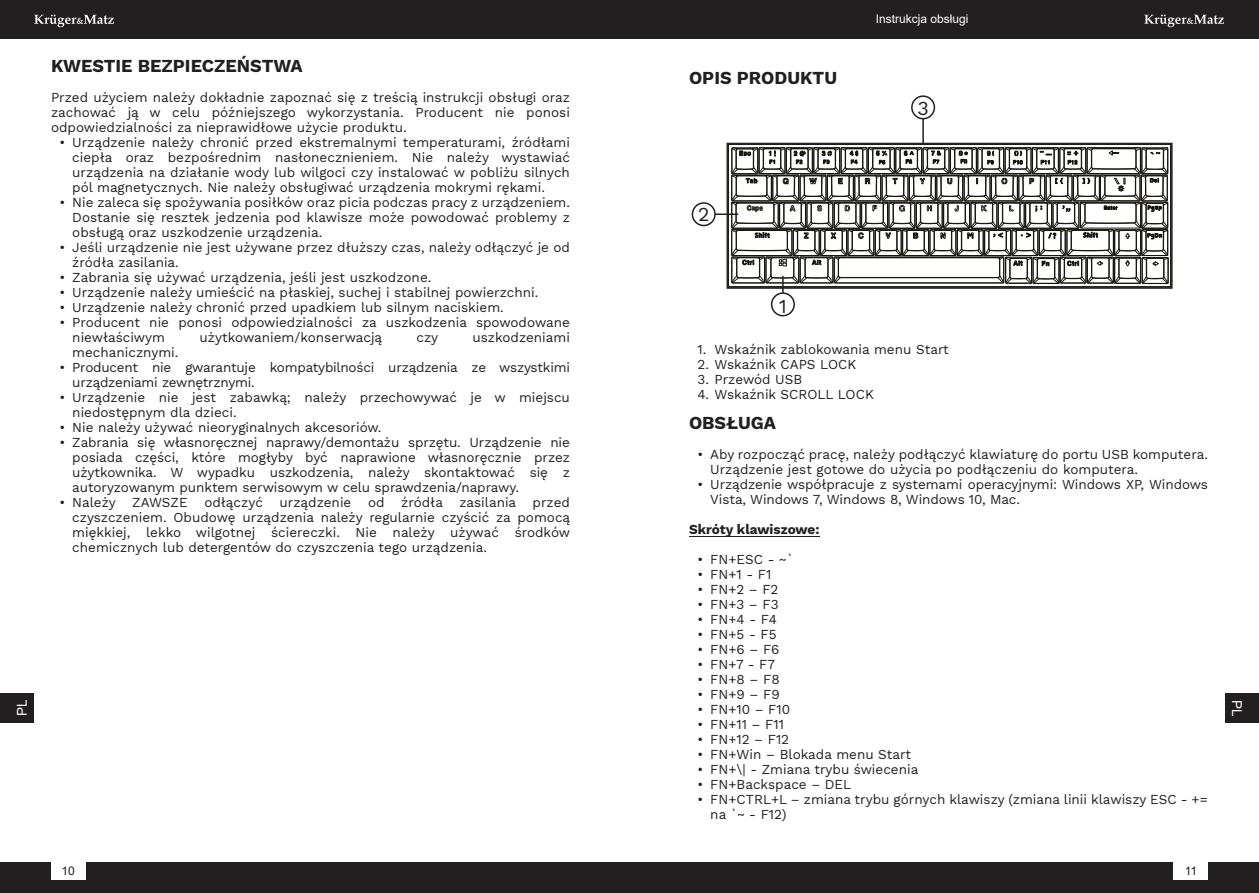
<style>
.page{position:relative;width:1259px;height:893px;background:#fff}
.page>*{position:absolute;margin:0;border:0;box-sizing:border-box;transform-origin:0 0}
.t1{font:19.5px "Work Sans";color:#231f20}
.t2{font:700 18px "Work Sans";color:#231f20}
.t3{font:13.5px/15px "Work Sans";color:#231f20}
.t4{font:700 13.5px "Work Sans";color:#231f20}
.t5{font:13.5px "Arial";color:#fff}
.t6{font:12px "Arial";color:#fff}
.t7{font:12px "Arial";color:#231f20}
</style>
<div class="page">
<div style="left:0;top:862px;width:1259px;height:31px;background:#231f20"></div>
<div style="left:0;top:0;width:1259px;height:38px;background:#231f20"></div>
<svg style="left:1144px;top:15px;width:80px;height:12px"></svg>
<svg style="left:34px;top:15px;width:80px;height:12px"></svg>
<div style="left:0;top:693px;width:34px;height:30px;background:#231f20"></div>
<div style="left:1225px;top:693px;width:34px;height:30px;background:#231f20"></div>
<div style="left:1174px;top:862px;width:34px;height:18px;background:#fff"></div>
<div style="left:51px;top:862px;width:34px;height:18px;background:#fff"></div>
<hr style="left:689px;top:536px;width:130px;height:1px;background:#231f20">
<svg style="left:727px;top:143px;width:445px;height:146px"></svg>
<svg style="left:731px;top:147px;width:438px;height:146px"></svg>
<hr style="left:922px;top:119px;width:2px;height:24px;background:#231f20">
<hr style="left:715px;top:213px;width:22px;height:2px;background:#231f20">
<div style="left:771px;top:292px;width:24px;height:24px;background:#fff;border:2px solid #231f20;border-radius:50%"></div>
<div style="left:911px;top:95px;width:24px;height:24px;background:#fff;border:2px solid #231f20;border-radius:50%"></div>
<div style="left:691px;top:202px;width:25px;height:24px;background:#fff;border:2px solid #231f20;border-radius:50%"></div>
<p class="t6" style="left:876px;top:14px;width:94px">Instrukcja obsługi</p>
<h2 class="t2" style="left:51px;top:56px;width:253px">KWESTIE BEZPIECZEŃSTWA</h2>
<p class="t3" style="left:51px;top:90px;width:520px;text-align:justify">Przed użyciem należy dokładnie zapoznać się z treścią instrukcji obsługi oraz zachować ją w celu późniejszego wykorzystania. Producent nie ponosi odpowiedzialności za nieprawidłowe użycie produktu.</p>
<p class="t3" style="left:72px;top:135px;width:499px;text-align:justify;text-indent:-13px">• Urządzenie należy chronić przed ekstremalnymi temperaturami, źródłami ciepła oraz bezpośrednim nasłonecznieniem. Nie należy wystawiać urządzenia na działanie wody lub wilgoci czy instalować w pobliżu silnych pól magnetycznych. Nie należy obsługiwać urządzenia mokrymi rękami.</p>
<p class="t3" style="left:72px;top:195px;width:499px;text-align:justify;text-indent:-13px">• Nie zaleca się spożywania posiłków oraz picia podczas pracy z urządzeniem.<br>Dostanie się resztek jedzenia pod klawisze może powodować problemy z obsługą oraz uszkodzenie urządzenia.</p>
<p class="t3" style="left:72px;top:240px;width:499px;text-indent:-13px">• Jeśli urządzenie nie jest używane przez dłuższy czas, należy odłączyć je od źródła zasilania.</p>
<p class="t3" style="left:60px;top:270px;width:373px">• Zabrania się używać urządzenia, jeśli jest uszkodzone.</p>
<p class="t3" style="left:60px;top:285px;width:480px">• Urządzenie należy umieścić na płaskiej, suchej i stabilnej powierzchni.</p>
<p class="t3" style="left:60px;top:300px;width:446px">• Urządzenie należy chronić przed upadkiem lub silnym naciskiem.</p>
<p class="t3" style="left:72px;top:315px;width:499px;text-indent:-13px">• Producent nie ponosi odpowiedzialności za uszkodzenia spowodowane niewłaściwym</p>
<h2 class="t2" style="left:689px;top:68px;width:150px">OPIS PRODUKTU</h2>
<h1 class="t1" style="left:917px;top:96px;width:13px">3</h1>
<h1 class="t1" style="left:698px;top:203px;width:13px">2</h1>
<h1 class="t1" style="left:779px;top:294px;width:9px">1</h1>
<p class="t3" style="left:200px;top:330px;width:184px">użytkowaniem/konserwacją</p>
<p class="t3" style="left:416px;top:330px;width:23px">czy</p>
<p class="t3" style="left:472px;top:330px;width:99px">uszkodzeniami</p>
<p class="t3" style="left:697px;top:342px;width:253px">1. Wskaźnik zablokowania menu Start</p>
<p class="t3" style="left:697px;top:357px;width:160px">2. Wskaźnik CAPS LOCK</p>
<p class="t3" style="left:697px;top:372px;width:106px">3. Przewód USB</p>
<p class="t3" style="left:697px;top:387px;width:178px">4. Wskaźnik SCROLL LOCK</p>
<h2 class="t2" style="left:689px;top:413px;width:89px">OBSŁUGA</h2>
<p class="t3" style="left:710px;top:447px;width:499px;text-indent:-13px">• Aby rozpocząć pracę, należy podłączyć klawiaturę do portu USB komputera.<br>Urządzenie jest gotowe do użycia po podłączeniu do komputera.</p>
<p class="t3" style="left:710px;top:477px;width:499px;text-indent:-13px">• Urządzenie współpracuje z systemami operacyjnymi: Windows XP, Windows<br>Vista, Windows 7, Windows 8, Windows 10, Mac.</p>
<p class="t4" style="left:689px;top:522px;width:132px">Skróty klawiszowe:</p>
<p class="t3" style="left:697px;top:552px;width:97px">• FN+ESC - ~`</p>
<p class="t3" style="left:697px;top:567px;width:75px">• FN+1 - F1</p>
<p class="t3" style="left:697px;top:582px;width:82px">• FN+2 – F2</p>
<p class="t3" style="left:697px;top:597px;width:82px">• FN+3 – F3</p>
<p class="t3" style="left:697px;top:612px;width:81px">• FN+4 - F4</p>
<p class="t3" style="left:697px;top:627px;width:81px">• FN+5 - F5</p>
<p class="t3" style="left:697px;top:642px;width:83px">• FN+6 – F6</p>
<p class="t3" style="left:697px;top:657px;width:79px">• FN+7 - F7</p>
<p class="t3" style="left:697px;top:672px;width:84px">• FN+8 – F8</p>
<p class="t3" style="left:697px;top:687px;width:84px">• FN+9 – F9</p>
<p class="t3" style="left:697px;top:702px;width:94px">• FN+10 – F10</p>
<p class="t3" style="left:697px;top:717px;width:88px">• FN+11 – F11</p>
<p class="t3" style="left:697px;top:732px;width:93px">• FN+12 – F12</p>
<p class="t3" style="left:697px;top:747px;width:215px">• FN+Win – Blokada menu Start</p>
<p class="t3" style="left:697px;top:762px;width:222px">• FN+\| - Zmiana trybu świecenia</p>
<p class="t3" style="left:697px;top:777px;width:155px">• FN+Backspace – DEL</p>
<p class="t3" style="left:710px;top:792px;width:499px;text-indent:-13px">• FN+CTRL+L – zmiana trybu górnych klawiszy (zmiana linii klawiszy ESC - += na `~ - F12)</p>
<p class="t3" style="left:72px;top:345px;width:108px">mechanicznymi.</p>
<p class="t3" style="left:72px;top:360px;width:499px;text-indent:-13px">• Producent nie gwarantuje kompatybilności urządzenia ze wszystkimi urządzeniami zewnętrznymi.</p>
<p class="t3" style="left:72px;top:390px;width:499px;text-indent:-13px">• Urządzenie nie jest zabawką; należy przechowywać je w miejscu niedostępnym dla dzieci.</p>
<p class="t3" style="left:60px;top:420px;width:323px">• Nie należy używać nieoryginalnych akcesoriów.</p>
<p class="t3" style="left:72px;top:435px;width:499px;text-align:justify;text-indent:-13px">• Zabrania się własnoręcznej naprawy/demontażu sprzętu. Urządzenie nie posiada części, które mogłyby być naprawione własnoręcznie przez użytkownika. W wypadku uszkodzenia, należy skontaktować się z autoryzowanym punktem serwisowym w celu sprawdzenia/naprawy.</p>
<p class="t3" style="left:72px;top:495px;width:499px;text-align:justify;text-indent:-13px">• Należy ZAWSZE odłączyć urządzenie od źródła zasilania przed czyszczeniem. Obudowę urządzenia należy regularnie czyścić za pomocą miękkiej, lekko wilgotnej ściereczki. Nie należy używać środków chemicznych lub detergentów do czyszczenia tego urządzenia.</p>
<p class="t5" style="left:17px;top:716px;width:18px;rotate:-90deg">PL</p>
<p class="t5" style="left:1241px;top:700px;width:18px;rotate:90deg">PL</p>
<p class="t7" style="left:61px;top:867px;width:15px">10</p>
<p class="t7" style="left:1184px;top:867px;width:14px">11</p>
</div>
